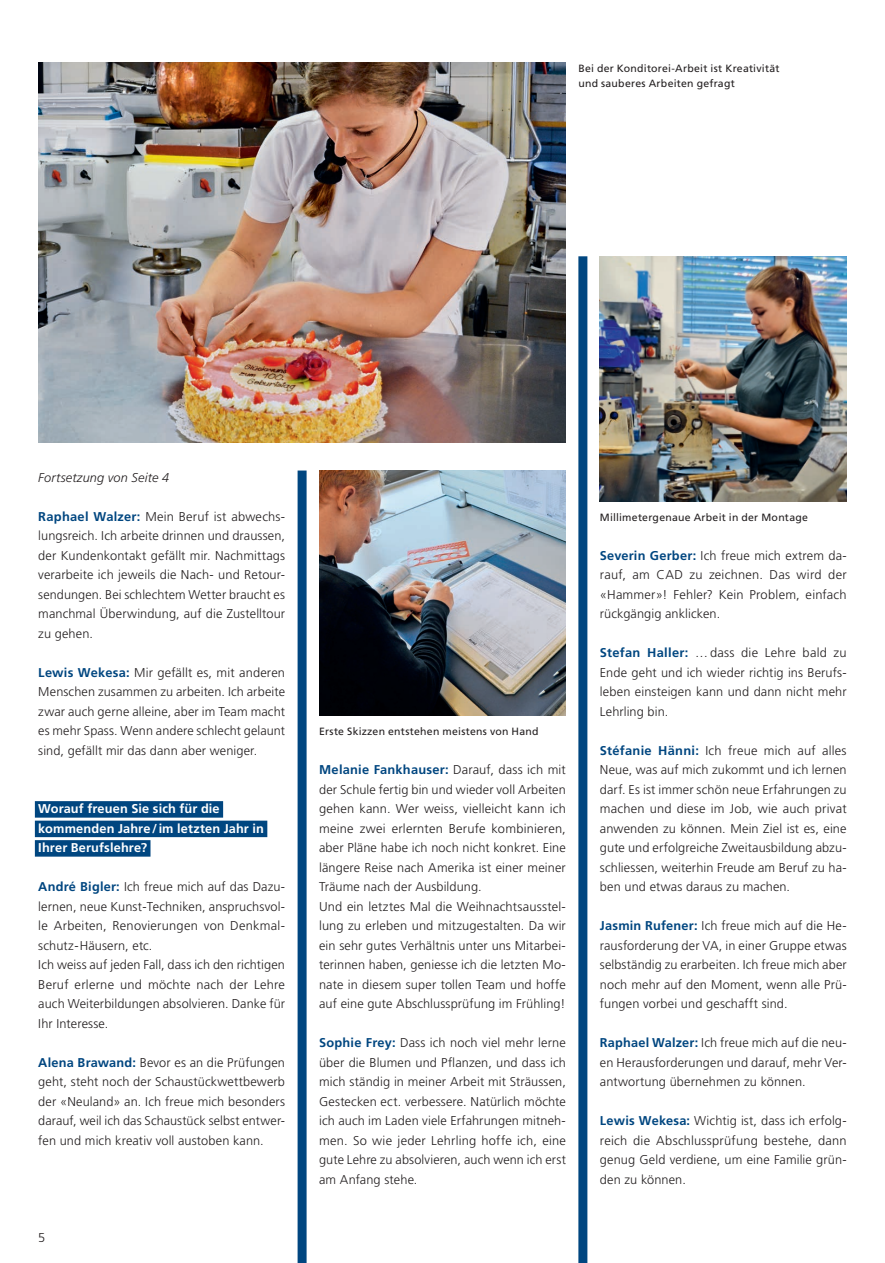
<style>
.page{position:relative;width:885px;height:1263px;background:#fff}
.page>*{position:absolute;margin:0;border:0;box-sizing:border-box;transform-origin:0 0}
.t1{font:300 12.75px/19.5px "Frutiger LT Std";letter-spacing:.01em;color:#231f20;text-align:justify}
.t2{font:700 12.75px/19.5px "Frutiger LT Std";letter-spacing:.01em;color:#fff}
.t3{font:italic 300 12.75px "Frutiger LT Std";letter-spacing:.01em;color:#231f20}
.t4{font:10.5px/14.2px "Frutiger LT Std";letter-spacing:.025em;color:#231f20}
.s1{font-weight:700;color:#004680}
</style>
<div class="page">
<div style="left:297px;top:470px;width:9px;height:793px;background:#004680"></div>
<div style="left:578px;top:256px;width:9px;height:1007px;background:#004680"></div>
<div style="left:35px;top:801px;width:188px;height:17px;background:#004680"></div>
<div style="left:35px;top:821px;width:232px;height:16px;background:#004680"></div>
<div style="left:35px;top:840px;width:115px;height:17px;background:#004680"></div>
<img style="left:38px;top:63px;width:528px;height:380px">
<img style="left:319px;top:471px;width:247px;height:245px">
<img style="left:600px;top:256px;width:246px;height:245px">
<p class="t4" style="left:578px;top:62px;width:203px">Bei der Konditorei-Arbeit ist Kreativität und sauberes Arbeiten gefragt</p>
<p class="t3" style="left:38px;top:470px;width:132px">Fortsetzung von Seite 4</p>
<p class="t1" style="left:38px;top:507px;width:248px"><span class="s1">Raphael Walzer:</span> Mein Beruf ist abwechs&shy;lungsreich. Ich arbeite drinnen und draussen, der Kundenkontakt gefällt mir. Nachmittags verarbeite ich jeweils die Nach- und Retour&shy;sendungen. Bei schlechtem Wetter braucht es manchmal Überwindung, auf die Zustelltour zu gehen.</p>
<p class="t1" style="left:38px;top:663px;width:248px"><span class="s1">Lewis Wekesa:</span> Mir gefällt es, mit anderen Menschen zusammen zu arbeiten. Ich arbeite zwar auch gerne alleine, aber im Team macht es mehr Spass. Wenn andere schlecht gelaunt sind, gefällt mir das dann aber weniger.</p>
<p class="t2" style="left:38px;top:799px;width:227px">Worauf freuen Sie sich für die kommenden Jahre/im letzten Jahr in<br>Ihrer Berufslehre?</p>
<p class="t1" style="left:38px;top:877px;width:248px;text-align:left"><span class="s1">André Bigler:</span> Ich freue mich auf das Dazu&shy;lernen, neue Kunst-Techniken, anspruchsvol&shy;le Arbeiten, Renovierungen von Denkmal&shy;schutz-Häusern, etc.<br>Ich weiss auf jeden Fall, dass ich den richtigen Beruf erlerne und möchte nach der Lehre auch Weiterbildungen absolvieren. Danke für Ihr Interesse.</p>
<p class="t1" style="left:38px;top:1053px;width:248px"><span class="s1">Alena Brawand:</span> Bevor es an die Prüfungen geht, steht noch der Schaustückwettbewerb der «Neuland» an. Ich freue mich besonders darauf, weil ich das Schaustück selbst entwer&shy;fen und mich kreativ voll austoben kann.</p>
<p class="t1" style="left:38px;top:1228px;width:9px">5</p>
<p class="t4" style="left:319px;top:725px;width:221px">Erste Skizzen entstehen meistens von Hand</p>
<p class="t1" style="left:319px;top:760px;width:248px;text-align:left"><span class="s1">Melanie Fankhauser:</span> Darauf, dass ich mit der Schule fertig bin und wieder voll Arbeiten gehen kann. Wer weiss, vielleicht kann ich meine zwei erlernten Berufe kombinieren, aber Pläne habe ich noch nicht konkret. Eine längere Reise nach Amerika ist einer meiner Träume nach der Ausbildung.<br>Und ein letztes Mal die Weihnachtsausstel&shy;lung zu erleben und mitzugestalten. Da wir ein sehr gutes Verhältnis unter uns Mitarbei&shy;terinnen haben, geniesse ich die letzten Mo&shy;nate in diesem super tollen Team und hoffe auf eine gute Abschlussprüfung im Frühling!</p>
<p class="t1" style="left:319px;top:1033px;width:248px"><span class="s1">Sophie Frey:</span> Dass ich noch viel mehr lerne über die Blumen und Pflanzen, und dass ich mich ständig in meiner Arbeit mit Sträussen, Gestecken ect. verbessere. Natürlich möchte ich auch im Laden viele Erfahrungen mitneh&shy;men. So wie jeder Lehrling hoffe ich, eine gute Lehre zu absolvieren, auch wenn ich erst am Anfang stehe.</p>
<p class="t4" style="left:600px;top:510px;width:209px">Millimetergenaue Arbeit in der Montage</p>
<p class="t1" style="left:600px;top:546px;width:248px"><span class="s1">Severin Gerber:</span> Ich freue mich extrem da&shy;rauf, am CAD zu zeichnen. Das wird der «Hammer»! Fehler? Kein Problem, einfach rückgängig anklicken.</p>
<p class="t1" style="left:600px;top:643px;width:248px"><span class="s1">Stefan Haller:</span> …dass die Lehre bald zu Ende geht und ich wieder richtig ins Berufs&shy;leben einsteigen kann und dann nicht mehr Lehrling bin.</p>
<p class="t1" style="left:600px;top:741px;width:248px"><span class="s1">Stéfanie Hänni:</span> Ich freue mich auf alles Neue, was auf mich zukommt und ich lernen darf. Es ist immer schön neue Erfahrungen zu machen und diese im Job, wie auch privat anwenden zu können. Mein Ziel ist es, eine gute und erfolgreiche Zweitausbildung abzu&shy;schliessen, weiterhin Freude am Beruf zu ha&shy;ben und etwas daraus zu machen.</p>
<p class="t1" style="left:600px;top:916px;width:248px"><span class="s1">Jasmin Rufener:</span> Ich freue mich auf die He&shy;rausforderung der VA, in einer Gruppe etwas selbständig zu erarbeiten. Ich freue mich aber noch mehr auf den Moment, wenn alle Prü&shy;fungen vorbei und geschafft sind.</p>
<p class="t1" style="left:600px;top:1033px;width:248px"><span class="s1">Raphael Walzer:</span> Ich freue mich auf die neu&shy;en Herausforderungen und darauf, mehr Ver&shy;antwortung übernehmen zu können.</p>
<p class="t1" style="left:600px;top:1111px;width:248px"><span class="s1">Lewis Wekesa:</span> Wichtig ist, dass ich erfolg&shy;reich die Abschlussprüfung bestehe, dann genug Geld verdiene, um eine Familie grün&shy;den zu können.</p>
</div>
